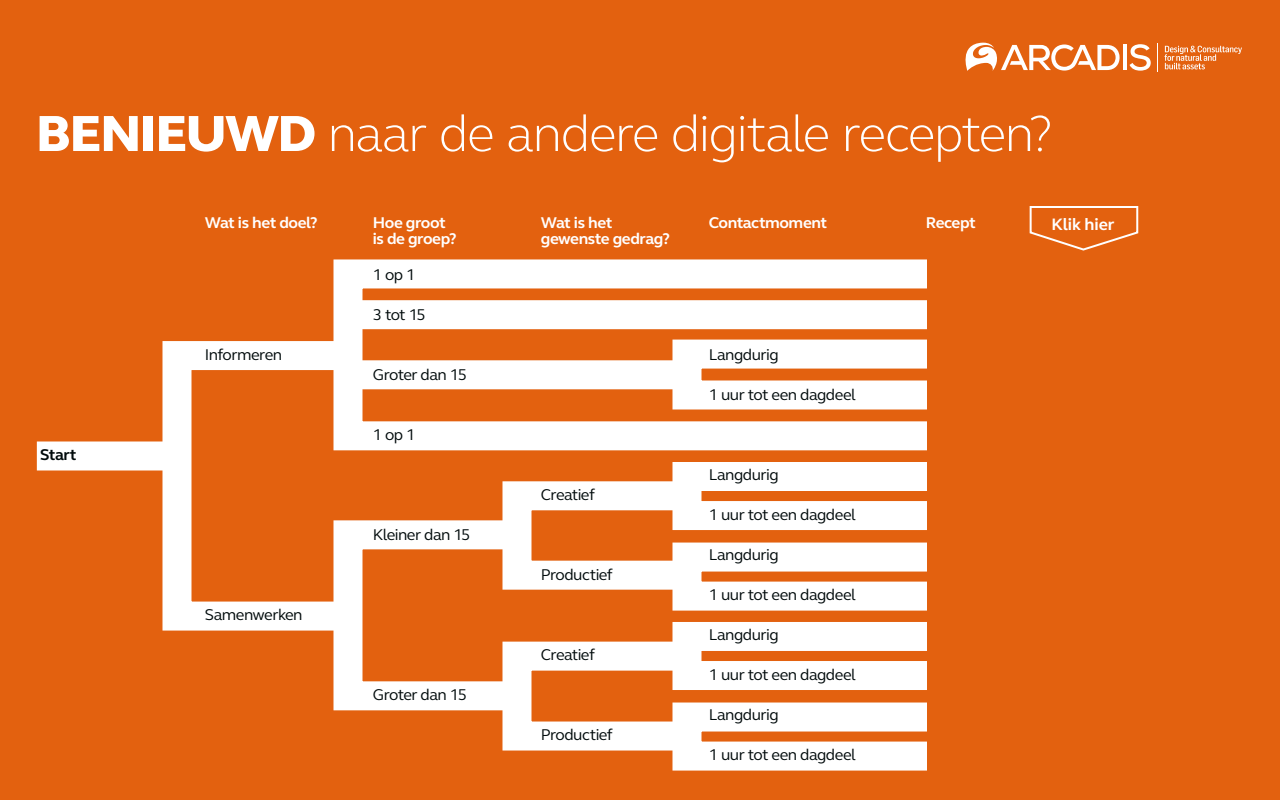
<style>
.page{position:relative;width:1280px;height:800px;background:#e3610f}
.page>*{position:absolute;margin:0;border:0;box-sizing:border-box;transform-origin:0 0}
.t1{font:300 52px "FS Elliot Pro";letter-spacing:-.03em;color:#fff}
.t2{font:700 17px "FS Elliot Pro";color:#fff}
.t3{font:16px "FS Elliot Pro";letter-spacing:-.03em;color:#000a0b}
.t4{font:700 16px "FS Elliot Pro";letter-spacing:-.025em;color:#fff}
.t5{font:700 16px "FS Elliot Pro";letter-spacing:-.025em;color:#000a0b}
.s1{font-weight:800}
</style>
<div class="page">
<svg style="left:1164px;top:46px;width:78px;height:23px"></svg>
<hr style="left:1123px;top:45px;width:4px;height:25px;background:#fff">
<svg style="left:1130px;top:44px;width:21px;height:27px"></svg>
<svg style="left:966px;top:43px;width:154px;height:28px"></svg>
<svg style="left:1157px;top:43px;width:1px;height:29px"></svg>
<svg style="left:1029px;top:206px;width:110px;height:45px"></svg>
<div style="left:37px;top:442px;width:140px;height:28px;background:#fff"></div>
<div style="left:162px;top:341px;width:200px;height:290px;border:29px solid #fff"></div>
<div style="left:334px;top:259px;width:608px;height:191px;border:29px solid #fff"></div>
<div style="left:348px;top:300px;width:579px;height:29px;background:#fff"></div>
<div style="left:672px;top:340px;width:270px;height:70px;border:29px solid #fff"></div>
<div style="left:348px;top:360px;width:339px;height:29px;background:#fff"></div>
<div style="left:334px;top:520px;width:198px;height:190px;border:29px solid #fff"></div>
<div style="left:502px;top:481px;width:200px;height:109px;border:29px solid #fff"></div>
<div style="left:502px;top:642px;width:200px;height:109px;border:29px solid #fff"></div>
<div style="left:672px;top:462px;width:270px;height:68px;border:29px solid #fff"></div>
<div style="left:672px;top:622px;width:270px;height:68px;border:29px solid #fff"></div>
<div style="left:672px;top:543px;width:270px;height:68px;border:29px solid #fff"></div>
<div style="left:672px;top:703px;width:270px;height:68px;border:29px solid #fff"></div>
<h1 class="t1" style="left:36px;top:99px;width:1018px"><span class="s1">BENIEUWD</span> naar de andere digitale recepten?</h1>
<p class="t5" style="left:40px;top:444px;width:38px">Start</p>
<p class="t4" style="left:205px;top:212px;width:114px">Wat is het doel?</p>
<p class="t4" style="left:373px;top:212px;width:74px">Hoe groot</p>
<p class="t4" style="left:541px;top:212px;width:73px">Wat is het</p>
<p class="t4" style="left:709px;top:212px;width:120px">Contactmoment</p>
<p class="t4" style="left:926px;top:212px;width:51px">Recept</p>
<p class="t2" style="left:1052px;top:213px;width:65px">Klik hier</p>
<p class="t4" style="left:373px;top:228px;width:85px">is de groep?</p>
<p class="t4" style="left:541px;top:228px;width:131px">gewenste gedrag?</p>
<p class="t3" style="left:373px;top:264px;width:44px">1 op 1</p>
<p class="t3" style="left:373px;top:304px;width:54px">3 tot 15</p>
<p class="t3" style="left:205px;top:344px;width:79px">Informeren</p>
<p class="t3" style="left:709px;top:344px;width:72px">Langdurig</p>
<p class="t3" style="left:373px;top:364px;width:96px">Groter dan 15</p>
<p class="t3" style="left:709px;top:384px;width:148px">1 uur tot een dagdeel</p>
<p class="t3" style="left:373px;top:424px;width:44px">1 op 1</p>
<p class="t3" style="left:205px;top:604px;width:99px">Samenwerken</p>
<p class="t3" style="left:373px;top:524px;width:99px">Kleiner dan 15</p>
<p class="t3" style="left:373px;top:684px;width:96px">Groter dan 15</p>
<p class="t3" style="left:541px;top:484px;width:56px">Creatief</p>
<p class="t3" style="left:541px;top:564px;width:74px">Productief</p>
<p class="t3" style="left:541px;top:644px;width:56px">Creatief</p>
<p class="t3" style="left:541px;top:724px;width:74px">Productief</p>
<p class="t3" style="left:709px;top:464px;width:72px">Langdurig</p>
<p class="t3" style="left:709px;top:504px;width:148px">1 uur tot een dagdeel</p>
<p class="t3" style="left:709px;top:544px;width:72px">Langdurig</p>
<p class="t3" style="left:709px;top:584px;width:148px">1 uur tot een dagdeel</p>
<p class="t3" style="left:709px;top:624px;width:72px">Langdurig</p>
<p class="t3" style="left:709px;top:664px;width:148px">1 uur tot een dagdeel</p>
<p class="t3" style="left:709px;top:704px;width:72px">Langdurig</p>
<p class="t3" style="left:709px;top:744px;width:148px">1 uur tot een dagdeel</p>
</div>
